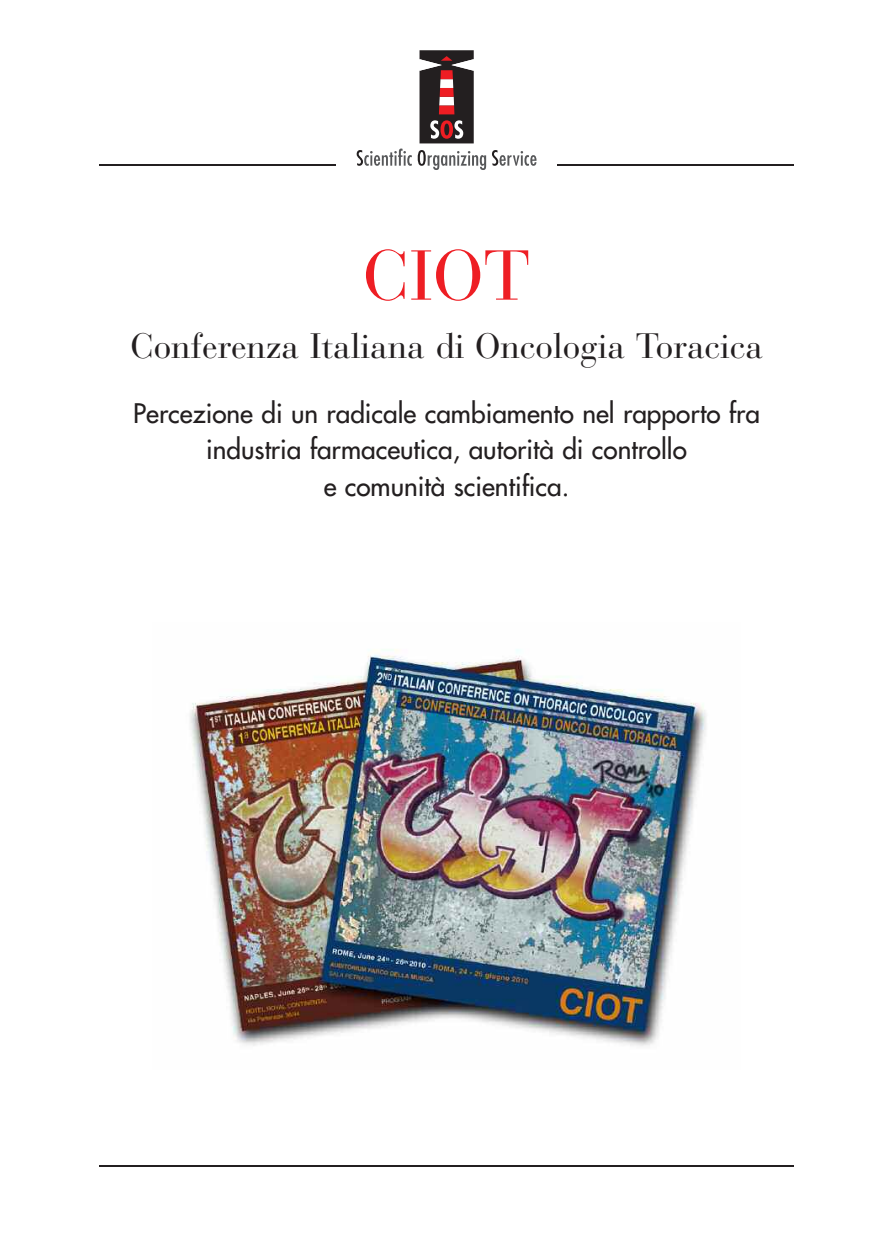
<style>
.page{position:relative;width:893px;height:1241px;background:#fff}
.page>*{position:absolute;margin:0;border:0;box-sizing:border-box;transform-origin:0 0}
.t1{font:70px "Bauer Bodoni";color:#ee1e24}
.t2{font:35px "Bauer Bodoni";color:#231f20}
.t3{font:26.25px/36.6px "Futura";color:#231f20;text-align:center}
</style>
<div class="page">
<svg style="left:357px;top:148px;width:55px;height:18px"></svg>
<svg style="left:418px;top:150px;width:68px;height:20px"></svg>
<svg style="left:492px;top:150px;width:44px;height:16px"></svg>
<svg style="left:419px;top:50px;width:55px;height:93px;background:#594042"></svg>
<hr style="left:99px;top:164px;width:237px;height:2px;background:#231f20">
<hr style="left:558px;top:164px;width:236px;height:2px;background:#231f20">
<hr style="left:99px;top:1165px;width:695px;height:1px;background:#231f20">
<img style="left:190px;top:649px;width:516px;height:397px">
<h1 class="t1" style="left:363px;top:250px;width:169px">CIOT</h1>
<h2 class="t2" style="left:130px;top:334px;width:634px">Conferenza Italiana di Oncologia Toracica</h2>
<p class="t3" style="left:133px;top:396px;width:628px">Percezione di un radicale cambiamento nel rapporto fra industria farmaceutica, autorità di controllo<br>e comunità scientifica.</p>
</div>
